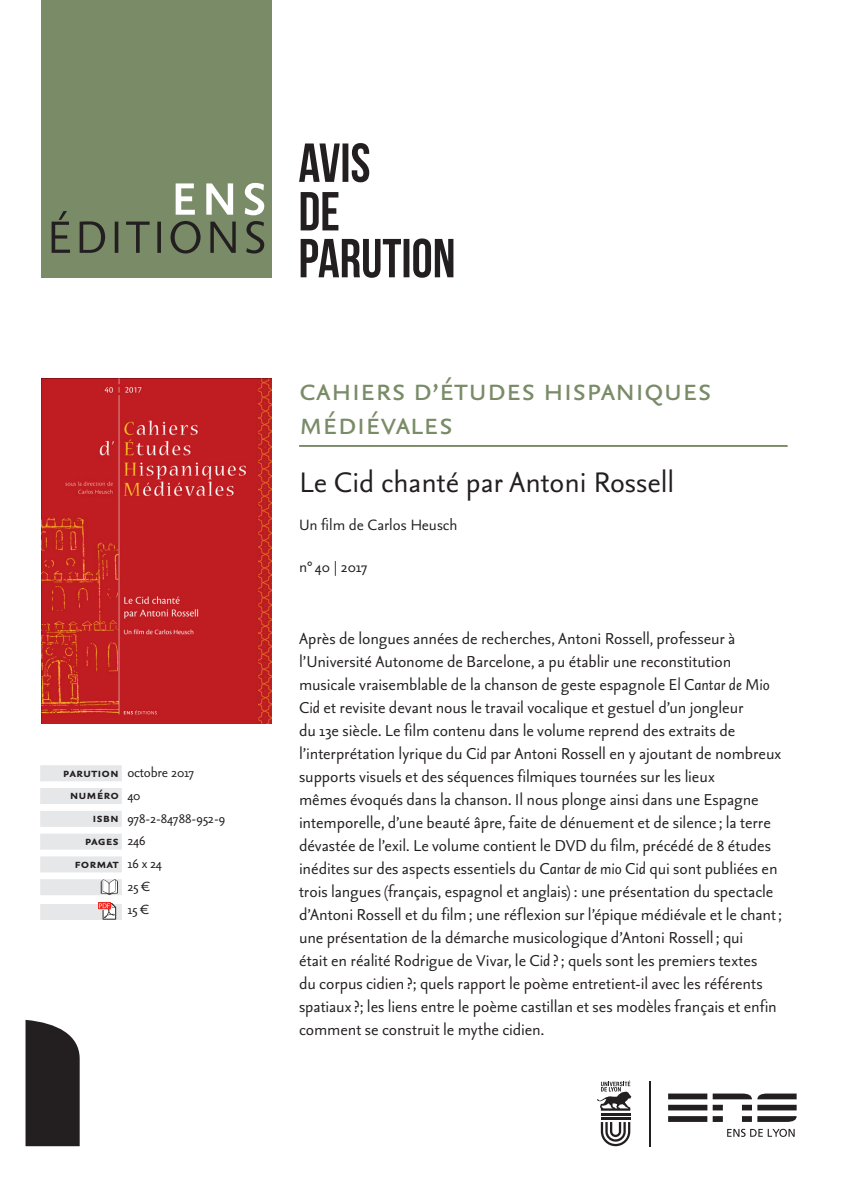
<style>
.page{position:relative;width:842px;height:1191px;background:#fff}
.page>*{position:absolute;margin:0;border:0;box-sizing:border-box;transform-origin:0 0}
.Nom_Revue{font:38px/34px "Seria Sans Pro";color:#798b67}
.Titre_du_Numéro{font:34px "Seria Sans Pro";color:#231f20}
.Descriptif{font:19px/23px "Seria Sans Pro";color:#231f20}
.Auteur{font:18px "Seria Sans Pro";color:#231f20}
.Cellule_tableau{font:16px "Seria Sans Pro";letter-spacing:-.01em;color:#231f20}
.Titre_tableau{font:700 15.4px "Seria Sans Pro";color:#231f20}
.s1{font-style:italic}
</style>
<div class="page">
<svg style="left:26px;top:1020px;width:54px;height:126px;background:#322f30"></svg>
<svg style="left:601px;top:1122px;width:29px;height:24px"></svg>
<hr style="left:601px;top:1117px;width:29px;height:2px;background:#231f20">
<hr style="left:601px;top:1113px;width:29px;height:2px;background:#231f20">
<svg style="left:597px;top:1080px;width:34px;height:30px"></svg>
<hr style="left:650px;top:1081px;width:1px;height:65px;background:#231f20">
<svg style="left:668px;top:1093px;width:39px;height:28px"></svg>
<svg style="left:713px;top:1093px;width:84px;height:29px"></svg>
<svg style="left:727px;top:1128px;width:68px;height:8px"></svg>
<hr style="left:299px;top:445px;width:489px;height:2px;background:#798b67">
<div style="left:41px;top:0;width:230px;height:278px;background:#798b67"></div>
<svg style="left:52px;top:183px;width:212px;height:70px"></svg>
<svg style="left:301px;top:238px;width:152px;height:40px"></svg>
<svg style="left:301px;top:192px;width:37px;height:38px"></svg>
<svg style="left:299px;top:143px;width:70px;height:39px"></svg>
<img style="left:41px;top:378px;width:230px;height:345px">
<div style="left:40px;top:765px;width:82px;height:16px;background:#e6e7e9"></div>
<div style="left:40px;top:788px;width:82px;height:16px;background:#e6e7e9"></div>
<div style="left:40px;top:811px;width:82px;height:16px;background:#e6e7e9"></div>
<div style="left:40px;top:833px;width:82px;height:16px;background:#e6e7e9"></div>
<div style="left:40px;top:856px;width:82px;height:16px;background:#e6e7e9"></div>
<div style="left:40px;top:879px;width:82px;height:16px;background:#e6e7e9"></div>
<div style="left:40px;top:904px;width:82px;height:16px;background:#e6e7e9"></div>
<div style="left:98px;top:902px;width:13px;height:7px;background:#ee2c23"></div>
<svg style="left:99px;top:903px;width:17px;height:16px"></svg>
<svg style="left:101px;top:879px;width:17px;height:16px"></svg>
<p class="Titre_tableau" style="left:63px;top:762px;width:58px">parution</p>
<p class="Cellule_tableau" style="left:127px;top:762px;width:68px">octobre 2017</p>
<p class="Titre_tableau" style="left:70px;top:785px;width:51px">numéro</p>
<p class="Cellule_tableau" style="left:127px;top:785px;width:15px">40</p>
<p class="Titre_tableau" style="left:93px;top:807px;width:28px">isbn</p>
<p class="Cellule_tableau" style="left:127px;top:807px;width:99px">978-2-84788-952-9</p>
<p class="Titre_tableau" style="left:85px;top:830px;width:36px">pages</p>
<p class="Cellule_tableau" style="left:127px;top:830px;width:20px">246</p>
<p class="Titre_tableau" style="left:74px;top:853px;width:46px">format</p>
<p class="Cellule_tableau" style="left:127px;top:853px;width:36px">16 x 24</p>
<p class="Cellule_tableau" style="left:127px;top:876px;width:24px">25 €</p>
<p class="Cellule_tableau" style="left:127px;top:898px;width:23px">15 €</p>
<p class="Nom_Revue" style="left:299px;top:370px;width:414px">cahiers d’études hispaniques médiévales</p>
<p class="Titre_du_Numéro" style="left:299px;top:460px;width:377px">Le Cid chanté par Antoni Rossell</p>
<p class="Auteur" style="left:299px;top:513px;width:160px">Un film de Carlos Heusch</p>
<p class="Auteur" style="left:299px;top:555px;width:70px">n°40 | 2017</p>
<p class="Descriptif" style="left:299px;top:626px;width:484px">Après de longues années de recherches, Antoni Rossell, professeur à l’Université Autonome de Barcelone, a pu établir une reconstitution musicale vraisemblable de la chanson de geste espagnole <span class="s1">El Cantar de Mio Cid</span> et revisite devant nous le travail vocalique et gestuel d’un jongleur<br>du 13e siècle. Le film contenu dans le volume reprend des extraits de l’interprétation lyrique du <span class="s1">Cid</span> par Antoni Rossell en y ajoutant de nombreux supports visuels et des séquences filmiques tournées sur les lieux<br>mêmes évoqués dans la chanson. Il nous plonge ainsi dans une Espagne intemporelle, d’une beauté âpre, faite de dénuement et de silence; la terre dévastée de l’exil. Le volume contient le DVD du film, précédé de 8 études inédites sur des aspects essentiels du <span class="s1">Cantar de mio Cid</span> qui sont publiées en trois langues (français, espagnol et anglais) : une présentation du spectacle d’Antoni Rossell et du film; une réflexion sur l’épique médiévale et le chant; une présentation de la démarche musicologique d’Antoni Rossell ; qui<br>était en réalité Rodrigue de Vivar, le <span class="s1">Cid</span>?; quels sont les premiers textes<br>du corpus cidien?; quels rapport le poème entretient-il avec les référents spatiaux?; les liens entre le poème castillan et ses modèles français et enfin comment se construit le mythe cidien.</p>
</div>
